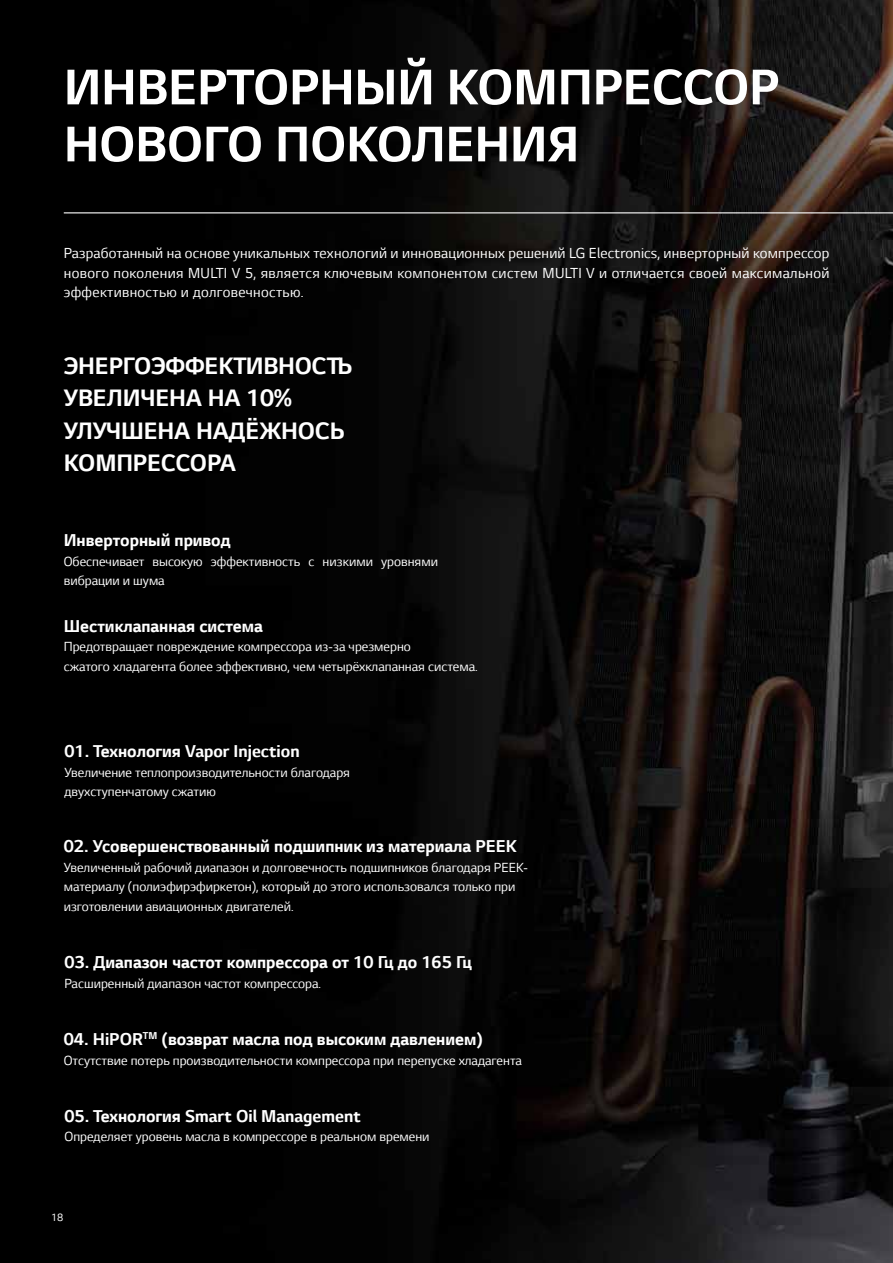
<style>
.page{position:relative;width:893px;height:1263px;background:#fff}
.page>*{position:absolute;margin:0;border:0;box-sizing:border-box;transform-origin:0 0}
.t1{font:700 57px/57px "LG Smart";letter-spacing:-.005em;color:#fff}
.t2{font:700 27px/32.4px "LG Smart";letter-spacing:-.005em;color:#fff}
.t3{font:700 19.5px "LG Smart";color:#fff}
.t4{font:16.5px/19.5px "LG Smart";letter-spacing:.02em;color:#fff;text-align:justify}
.t5{font:15px/19.5px "LG Smart";color:#fff}
.t6{font:12px "LG Smart";color:#fff}
</style>
<div class="page">
<img style="left:0;top:0;width:893px;height:1263px">
<hr style="left:64px;top:212px;width:829px;height:1px;background:#fff">
<h1 class="t1" style="left:64px;top:60px;width:717px">ИНВЕРТОРНЫЙ КОМПРЕССОР<br>НОВОГО ПОКОЛЕНИЯ</h1>
<p class="t4" style="left:64px;top:244px;width:767px">Разработанный на основе уникальных технологий и инновационных решений LG Electronics, инверторный компрессор нового поколения MULTI V 5, является ключевым компонентом систем MULTI V и отличается своей максимальной эффективностью и долговечностью.</p>
<h2 class="t2" style="left:64px;top:350px;width:290px">ЭНЕРГОЭФФЕКТИВНОСТЬ<br>УВЕЛИЧЕНА НА 10%<br>УЛУЧШЕНА НАДЁЖНОСЬ<br>КОМПРЕССОРА</h2>
<h3 class="t3" style="left:64px;top:529px;width:168px">Инверторный привод</h3>
<p class="t5" style="left:64px;top:551px;width:376px">Обеспечивает высокую эффективность с низкими уровнями вибрации и шума</p>
<h3 class="t3" style="left:64px;top:615px;width:201px">Шестиклапанная система</h3>
<p class="t5" style="left:64px;top:637px;width:415px">Предотвращает повреждение компрессора из-за чрезмерно<br>сжатого хладагента более эффективно, чем четырёхклапанная система.</p>
<h3 class="t3" style="left:64px;top:741px;width:237px">01. Технология Vapor Injection</h3>
<p class="t5" style="left:64px;top:763px;width:287px">Увеличение теплопроизводительности благодаря двухступенчатому сжатию</p>
<h3 class="t3" style="left:64px;top:835px;width:455px">02. Усовершенствованный подшипник из материала PEEK</h3>
<p class="t5" style="left:64px;top:857px;width:466px">Увеличенный рабочий диапазон и долговечность подшипников благодаря PEEK&shy;материалу (полиэфирэфиркетон), который до этого использовался только при изготовлении авиационных двигателей.</p>
<h3 class="t3" style="left:64px;top:952px;width:409px">03. Диапазон частот компрессора от 10 Гц до 165 Гц</h3>
<p class="t5" style="left:64px;top:974px;width:258px">Расширенный диапазон частот компрессора.</p>
<h3 class="t3" style="left:64px;top:1028px;width:421px">04. HiPOR<sup>TM</sup> (возврат масла под высоким давлением)</h3>
<p class="t5" style="left:64px;top:1050px;width:460px">Отсутствие потерь производительности компрессора при перепуске хладагента</p>
<h3 class="t3" style="left:64px;top:1105px;width:298px">05. Технология Smart Oil Management</h3>
<p class="t5" style="left:64px;top:1127px;width:367px">Определяет уровень масла в компрессоре в реальном времени</p>
<p class="t6" style="left:51px;top:1210px;width:14px">18</p>
</div>
